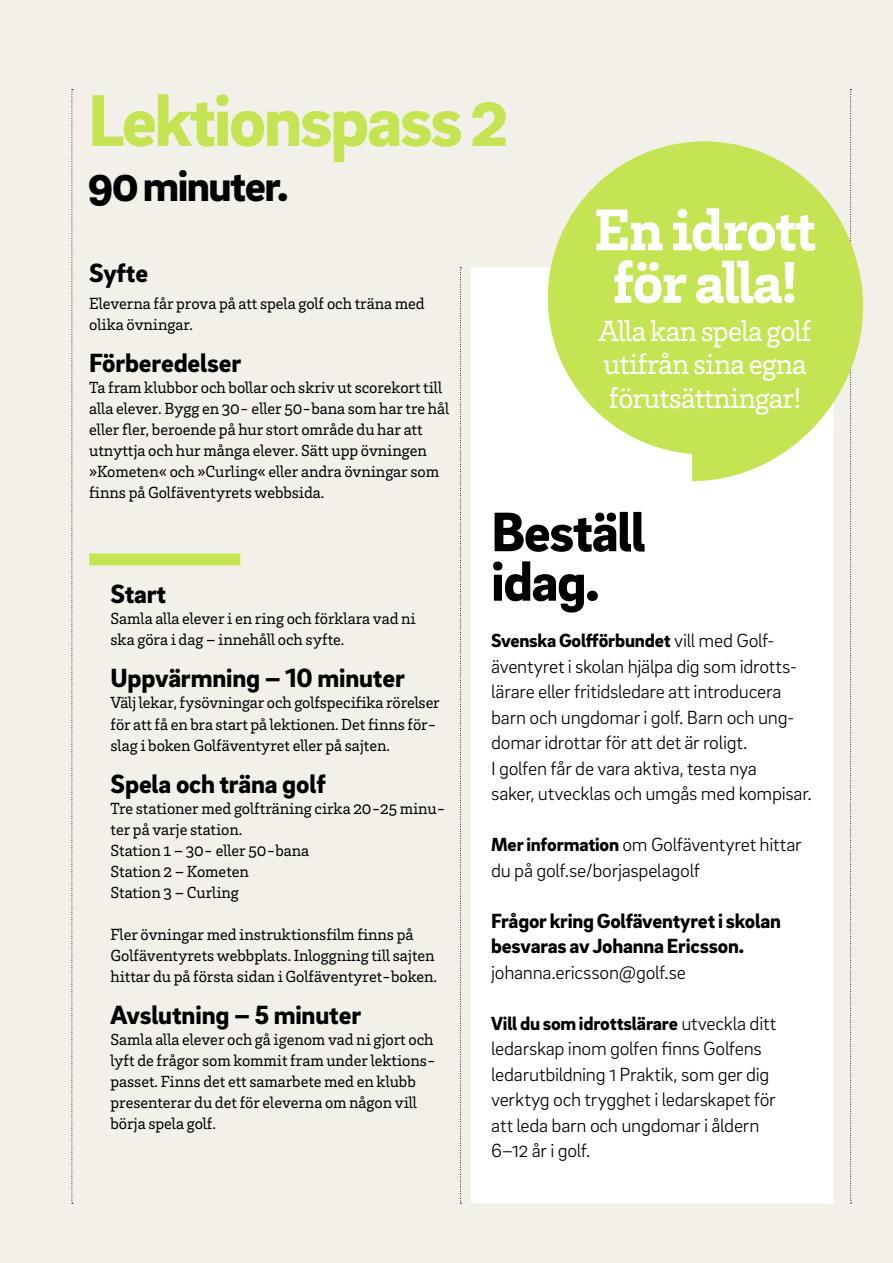
<style>
.page{position:relative;width:893px;height:1263px;background:#f3f0e9}
.page>*{position:absolute;margin:0;border:0;box-sizing:border-box;transform-origin:0 0}
.t1{font:900 75px "Brix Sans";letter-spacing:-.035em;color:#c5e453}
.t2{font:900 60.3px/52.5px "Brix Slab";letter-spacing:-.025em;color:#fff;text-align:center}
.t3{font:900 57px/49.5px "Brix Sans";letter-spacing:-.025em;color:#000}
.t4{font:900 45px "Brix Sans";letter-spacing:-.035em;color:#000}
.t5{font:29.85px/33.6px "Brix Slab";letter-spacing:-.025em;color:#fff}
.t6{font:900 27px "Brix Sans";letter-spacing:-.005em;color:#000}
.t7{font:900 21px/25.5px "Brix Sans";letter-spacing:-.01em;color:#000}
.t8{font:300 19.5px/25.5px "Brix Sans";letter-spacing:-.015em;color:#000}
.t9{font:16.5px/21px "Brix Slab";letter-spacing:-.005em;color:#000}
.s1{font-weight:900}
</style>
<div class="page">
<svg style="left:850px;top:89px;width:2px;height:1115px;background:#cbc9c3"></svg>
<svg style="left:72px;top:89px;width:1px;height:1115px"></svg>
<svg style="left:460px;top:267px;width:1px;height:937px"></svg>
<div style="left:89px;top:553px;width:151px;height:12px;background:#c5e453"></div>
<div style="left:471px;top:267px;width:363px;height:936px;background:#fff;border-radius:2px"></div>
<svg style="left:548px;top:141px;width:315px;height:340px;background:#d1e87a"></svg>
<h1 class="t1" style="left:88px;top:71px;width:422px">Lektionspass 2</h1>
<h3 class="t4" style="left:88px;top:156px;width:202px">90 minuter.</h3>
<h3 class="t6" style="left:89px;top:255px;width:60px">Syfte</h3>
<p class="t9" style="left:89px;top:293px;width:337px">Eleverna får prova på att spela golf och träna med olika övningar.</p>
<h3 class="t6" style="left:89px;top:345px;width:154px">Förberedelser</h3>
<p class="t9" style="left:89px;top:377px;width:361px">Ta fram klubbor och bollar och skriv ut scorekort till alla elever. Bygg en 30- eller 50-bana som har tre hål eller fler, beroende på hur stort område du har att utnyttja och hur många elever. Sätt upp övningen »Kometen« och »Curling« eller andra övningar som finns på Golfäventyrets webbsida.</p>
<h2 class="t2" style="left:594px;top:201px;width:224px">En idrott för alla!</h2>
<h3 class="t5" style="left:598px;top:313px;width:215px">Alla kan spela golf utifrån sina egna förutsättningar!</h3>
<h3 class="t6" style="left:111px;top:576px;width:57px">Start</h3>
<p class="t9" style="left:111px;top:608px;width:307px">Samla alla elever i en ring och förklara vad ni ska göra i dag – innehåll och syfte.</p>
<h3 class="t6" style="left:111px;top:660px;width:296px">Uppvärmning – 10 minuter</h3>
<p class="t9" style="left:111px;top:692px;width:331px">Välj lekar, fysövningar och golfspecifika rörelser för att få en bra start på lektionen. Det finns för&shy;slag i boken Golfäventyret eller på sajten.</p>
<h3 class="t6" style="left:111px;top:765px;width:217px">Spela och träna golf</h3>
<p class="t9" style="left:111px;top:797px;width:337px">Tre stationer med golfträning cirka 20-25 minu&shy;ter på varje station.<br>Station 1 – 30- eller 50-bana<br>Station 2 – Kometen<br>Station 3 – Curling</p>
<p class="t9" style="left:111px;top:923px;width:328px">Fler övningar med instruktionsfilm finns på<br>Golfäventyrets webbplats. Inloggning till sajten hittar du på första sidan i Golfäventyret-boken.</p>
<h3 class="t6" style="left:111px;top:996px;width:252px">Avslutning – 5 minuter</h3>
<p class="t9" style="left:111px;top:1028px;width:327px">Samla alla elever och gå igenom vad ni gjort och lyft de frågor som kommit fram under lektions&shy;passet. Finns det ett samarbete med en klubb presenterar du det för eleverna om någon vill börja spela golf.</p>
<h3 class="t3" style="left:491px;top:504px;width:156px">Beställ idag.</h3>
<p class="t8" style="left:491px;top:627px;width:322px"><span class="s1">Svenska Golfförbundet</span> vill med Golf&shy;äventyret i skolan hjälpa dig som idrotts&shy;lärare eller fritidsledare att introducera barn och ungdomar i golf. Barn och ung&shy;domar idrottar för att det är roligt.<br>I golfen får de vara aktiva, testa nya<br>saker, utvecklas och umgås med kompisar.</p>
<p class="t8" style="left:491px;top:831px;width:312px"><span class="s1">Mer information</span> om Golfäventyret hittar du på golf.se/borjaspelagolf</p>
<p class="t7" style="left:491px;top:907px;width:291px">Frågor kring Golfäventyret i skolan besvaras av Johanna Ericsson.</p>
<p class="t8" style="left:491px;top:959px;width:196px">johanna.ericsson@golf.se</p>
<p class="t8" style="left:491px;top:1010px;width:287px"><span class="s1">Vill du som idrottslärare</span> utveckla ditt ledarskap inom golfen finns Golfens ledarutbildning 1 Praktik, som ger dig verktyg och trygghet i ledarskapet för att leda barn och ungdomar i åldern 6–12 år i golf.</p>
</div>
